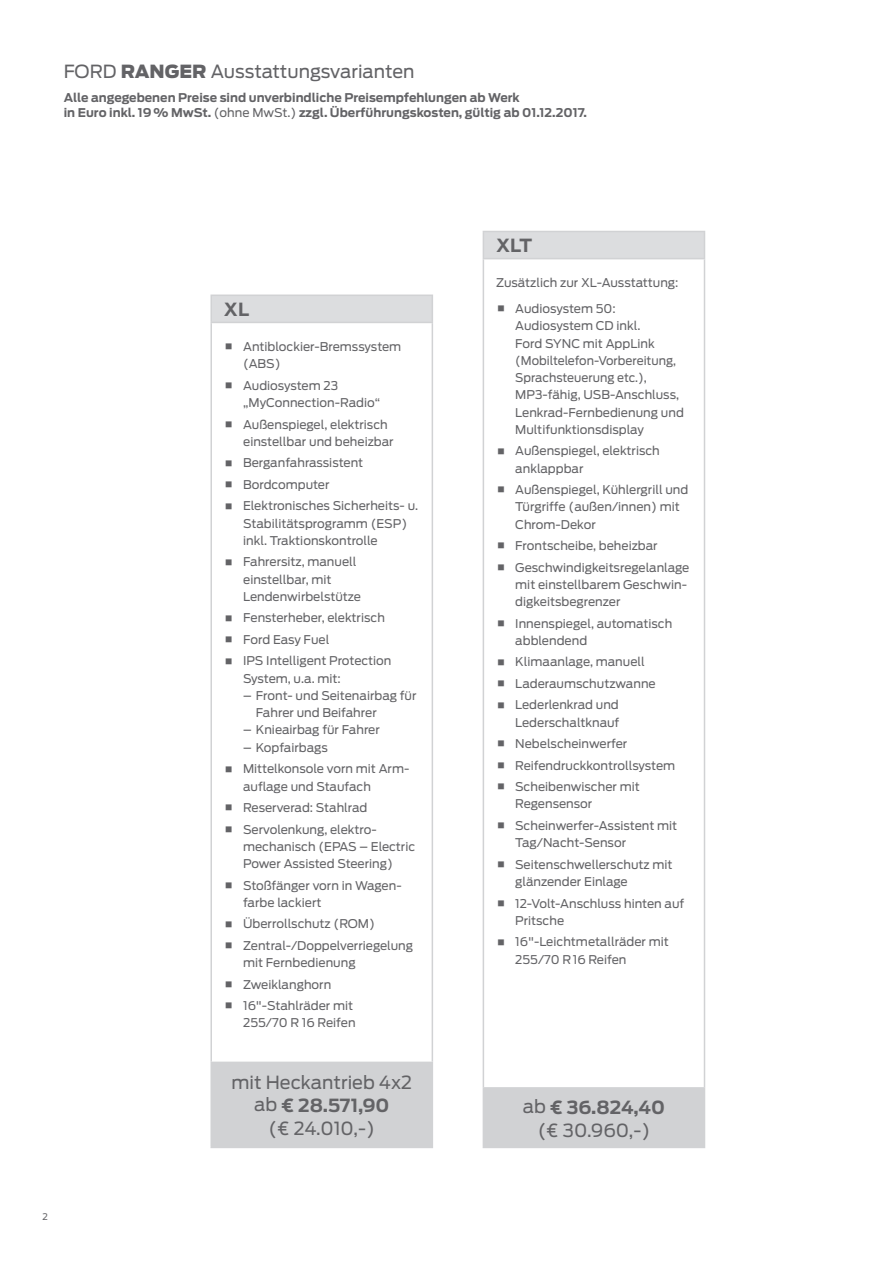
<style>
.page{position:relative;width:893px;height:1263px;background:#fff}
.page>*{position:absolute;margin:0;border:0;box-sizing:border-box;transform-origin:0 0}
.t1{font:18px/23px "Ford Antenna";color:#636366;text-align:center}
.t2{font:700 18px "Ford Antenna";color:#636366}
.t3{font:12px/17.2px "Ford Antenna";color:#636366}
.t4{font:700 12px/15px "Ford Antenna";color:#636366}
.t5{font:9px "Ford Antenna";color:#636366}
.s1{font-weight:900}
.s2{font-weight:400}
.s3{font-weight:700}
</style>
<div class="page">
<div style="left:211px;top:295px;width:221px;height:27px;background:#dcdddf"></div>
<div style="left:211px;top:1062px;width:221px;height:85px;background:#d1d2d4"></div>
<hr style="left:210px;top:323px;width:2px;height:738px;background:#d1d2d4">
<hr style="left:432px;top:323px;width:1px;height:738px;background:#d1d2d4">
<hr style="left:210px;top:1061px;width:223px;height:2px;background:#d1d2d4">
<hr style="left:210px;top:294px;width:223px;height:2px;background:#d1d2d4">
<hr style="left:210px;top:296px;width:2px;height:26px;background:#d1d2d4">
<svg style="left:432px;top:296px;width:1px;height:26px"></svg>
<hr style="left:210px;top:322px;width:223px;height:1px;background:#d1d2d4">
<hr style="left:210px;top:1063px;width:2px;height:84px;background:#d1d2d4">
<hr style="left:432px;top:1063px;width:1px;height:84px;background:#d1d2d4">
<hr style="left:210px;top:1147px;width:223px;height:1px;background:#d1d2d4">
<div style="left:483px;top:231px;width:221px;height:28px;background:#dcdddf"></div>
<div style="left:483px;top:1088px;width:221px;height:59px;background:#d1d2d4"></div>
<hr style="left:483px;top:259px;width:1px;height:828px;background:#d1d2d4">
<hr style="left:704px;top:259px;width:1px;height:828px;background:#d1d2d4">
<hr style="left:483px;top:1087px;width:222px;height:2px;background:#d1d2d4">
<hr style="left:483px;top:231px;width:222px;height:1px;background:#d1d2d4">
<svg style="left:483px;top:233px;width:1px;height:25px"></svg>
<svg style="left:704px;top:232px;width:1px;height:26px"></svg>
<hr style="left:483px;top:258px;width:222px;height:1px;background:#d1d2d4">
<hr style="left:704px;top:1089px;width:1px;height:58px;background:#d1d2d4">
<hr style="left:483px;top:1147px;width:222px;height:1px;background:#d1d2d4">
<h1 class="t1" style="left:64px;top:58px;width:352px">FORD <span class="s1">RANGER</span> Ausstattungsvarianten</h1>
<p class="t4" style="left:64px;top:89px;width:525px">Alle angegebenen Preise sind unverbindliche Preisempfehlungen ab Werk<br>in Euro inkl. 19 % MwSt. <span class="s2">(ohne MwSt.)</span> zzgl. Überführungskosten, gültig ab 01.12.2017.</p>
<p class="t5" style="left:43px;top:1209px;width:7px">2</p>
<h1 class="t2" style="left:224px;top:293px;width:27px">XL</h1>
<p class="t3" style="left:243px;top:337px;width:160px">Antiblockier-Bremssystem (ABS)</p>
<p class="t3" style="left:243px;top:376px;width:138px">Audiosystem 23 „MyConnection-Radio“</p>
<p class="t3" style="left:243px;top:414px;width:152px">Außenspiegel, elektrisch einstellbar und beheizbar</p>
<p class="t3" style="left:243px;top:451px;width:177px;line-height:21.5px">Berganfahrassistent<br>Bordcomputer<br>Elektronisches Sicherheits- u.</p>
<p class="t3" style="left:243px;top:513px;width:166px">Stabilitätsprogramm (ESP) inkl. Traktionskontrolle</p>
<p class="t3" style="left:243px;top:552px;width:120px">Fahrersitz, manuell einstellbar, mit<br>Lendenwirbelstütze</p>
<p class="t3" style="left:243px;top:606px;width:150px;line-height:21.5px">Fensterheber, elektrisch<br>Ford Easy Fuel<br>IPS Intelligent Protection</p>
<p class="t3" style="left:243px;top:668px;width:99px">System, u.a. mit:</p>
<p class="t3" style="left:256px;top:686px;width:162px;text-indent:-13px">– Front- und Seitenairbag für<br>Fahrer und Beifahrer</p>
<p class="t3" style="left:243px;top:720px;width:138px">– Knieairbag für Fahrer</p>
<p class="t3" style="left:243px;top:735px;width:168px;line-height:21.6px">– Kopfairbags<br>Mittelkonsole vorn mit Arm-</p>
<p class="t3" style="left:243px;top:774px;width:135px;line-height:21.5px">auflage und Staufach<br>Reserverad: Stahlrad<br>Servolenkung, elektro-</p>
<p class="t3" style="left:243px;top:836px;width:174px">mechanisch (EPAS – Electric<br>Power Assisted Steering)</p>
<p class="t3" style="left:243px;top:875px;width:160px">Stoßfänger vorn in Wagen&shy;farbe lackiert</p>
<p class="t3" style="left:243px;top:912px;width:171px;line-height:21.5px">Überrollschutz (ROM)<br>Zentral-/Doppelverriegelung</p>
<p class="t3" style="left:243px;top:950px;width:114px;line-height:21.5px">mit Fernbedienung<br>Zweiklanghorn<br>16"-Stahlräder mit</p>
<p class="t3" style="left:243px;top:1013px;width:114px">255/70 R 16 Reifen</p>
<h1 class="t1" style="left:232px;top:1069px;width:182px">mit Heckantrieb 4x2 ab <span class="s3">€ 28.571,90<br></span>(€ 24.010,-)</h1>
<h1 class="t2" style="left:496px;top:229px;width:38px">XLT</h1>
<p class="t3" style="left:515px;top:269px;width:165px;line-height:25.8px;text-indent:-19px">Zusätzlich zur XL-Ausstattung:<br>Audiosystem 50:</p>
<p class="t3" style="left:515px;top:316px;width:170px">Audiosystem CD inkl.<br>Ford SYNC mit AppLink (Mobiltelefon-Vorbereitung,<br>Sprachsteuerung etc.),<br>MP3-fähig, USB-Anschluss,<br>Lenkrad-Fernbedienung und<br>Multifunktionsdisplay</p>
<p class="t3" style="left:515px;top:441px;width:146px">Außenspiegel, elektrisch anklappbar</p>
<p class="t3" style="left:515px;top:480px;width:175px">Außenspiegel, Kühlergrill und<br>Türgriffe (außen/innen) mit<br>Chrom-Dekor</p>
<p class="t3" style="left:515px;top:534px;width:176px;line-height:21.5px">Frontscheibe, beheizbar<br>Geschwindigkeitsregelanlage</p>
<p class="t3" style="left:515px;top:574px;width:173px">mit einstellbarem Geschwin&shy;digkeitsbegrenzer</p>
<p class="t3" style="left:515px;top:613px;width:158px">Innenspiegel, automatisch abblendend</p>
<p class="t3" style="left:515px;top:650px;width:142px;line-height:21.5px">Klimaanlage, manuell<br>Laderaumschutzwanne<br>Lederlenkrad und</p>
<p class="t3" style="left:515px;top:710px;width:162px;line-height:21.5px">Lederschaltknauf<br>Nebelscheinwerfer<br>Reifendruckkontrollsystem<br>Scheibenwischer mit</p>
<p class="t3" style="left:515px;top:792px;width:163px;line-height:21.5px">Regensensor<br>Scheinwerfer-Assistent mit</p>
<p class="t3" style="left:515px;top:831px;width:159px;line-height:21.5px">Tag/Nacht-Sensor<br>Seitenschwellerschutz mit</p>
<p class="t3" style="left:515px;top:869px;width:171px;line-height:21.5px">glänzender Einlage<br>12-Volt-Anschluss hinten auf</p>
<p class="t3" style="left:515px;top:908px;width:155px;line-height:21.5px">Pritsche<br>16"-Leichtmetallräder mit</p>
<p class="t3" style="left:515px;top:949px;width:113px">255/70 R16 Reifen</p>
<h1 class="t1" style="left:523px;top:1093px;width:144px">ab <span class="s3">€ 36.824,40 </span>(€ 30.960,-)</h1>
</div>
